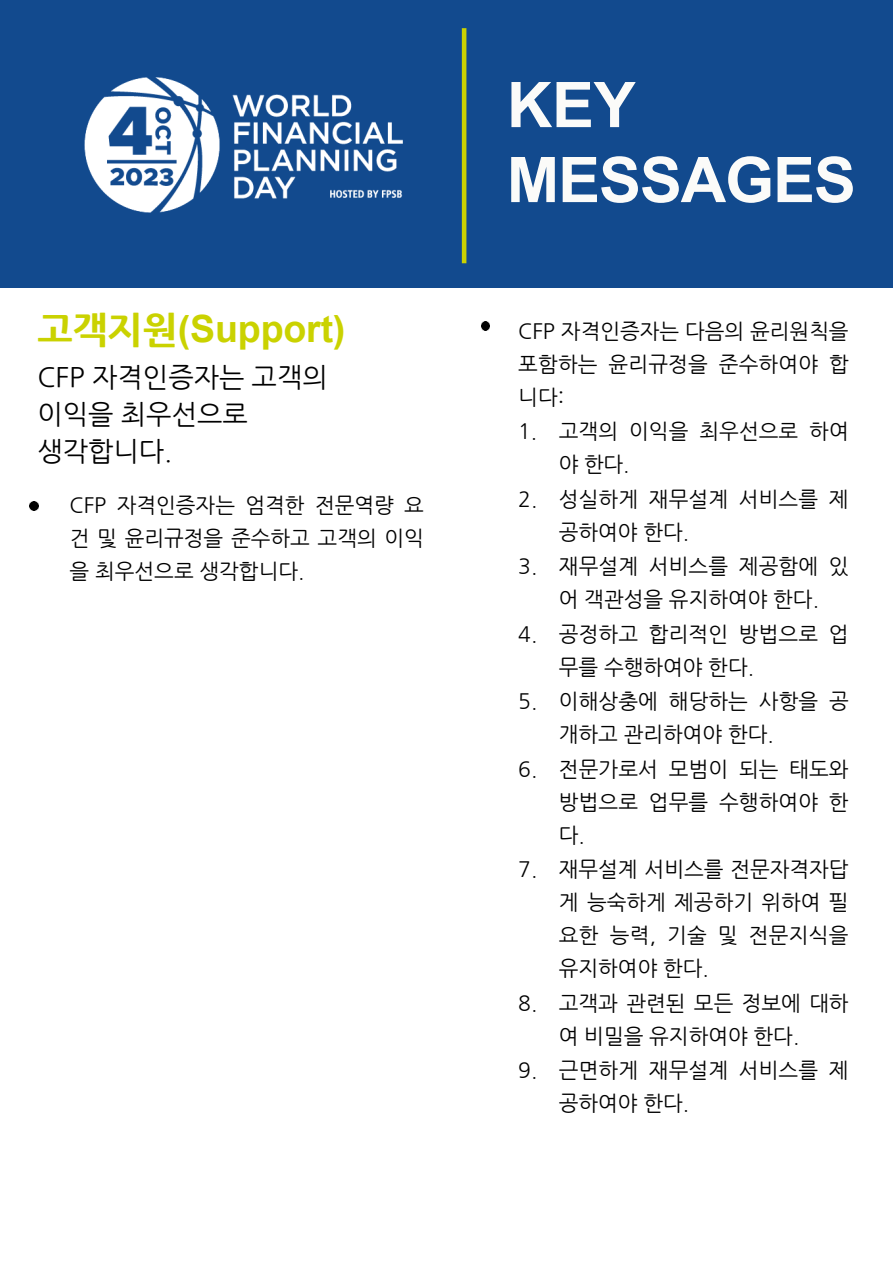
<style>
.page{position:relative;width:893px;height:1264px;background:#fff}
.page>*{position:absolute;margin:0;border:0;box-sizing:border-box;transform-origin:0 0}
.t1{font:700 63px "Arial";letter-spacing:-.02em;color:#fbfbf9}
.t2{font:700 37.5px "Arial";letter-spacing:-.005em;color:#cad200}
.t3{font:27px/36.9px "Nanum Gothic";color:#000}
.t4{font:21px/33px "Nanum Gothic";color:#000}
.s1{font-family:"Nanum Gothic";font-weight:800}
</style>
<div class="page">
<div style="left:0;top:0;width:893px;height:287px;background:#124a8e"></div>
<svg style="left:462px;top:28px;width:4px;height:235px"></svg>
<svg style="left:30px;top:501px;width:8px;height:9px"></svg>
<svg style="left:481px;top:322px;width:8px;height:9px"></svg>
<img style="left:84px;top:78px;width:318px;height:135px">
<p class="t2" style="left:37px;top:302px;width:309px"><span class="s1">고객지원</span>(Support)</p>
<p class="t3" style="left:37px;top:359px;width:292px">CFP 자격인증자는 고객의 이익을 최우선으로 생각합니다.</p>
<p class="t4" style="left:70px;top:489px;width:356px;text-align:justify">CFP 자격인증자는 엄격한 전문역량 요 건 및 윤리규정을 준수하고 고객의 이익 을 최우선으로 생각합니다.</p>
<h1 class="t1" style="left:506px;top:61px;width:130px">KEY</h1>
<h1 class="t1" style="left:506px;top:136px;width:350px">MESSAGES</h1>
<p class="t4" style="left:518px;top:315px;width:332px;text-align:justify">CFP 자격인증자는 다음의 윤리원칙을 포함하는 윤리규정을 준수하여야 합 니다:</p>
<p class="t4" style="left:559px;top:415px;width:291px;text-indent:-40px">1. 고객의 이익을 최우선으로 하여 야 한다.</p>
<p class="t4" style="left:559px;top:483px;width:291px;text-indent:-40px">2. 성실하게 재무설계 서비스를 제 공하여야 한다.</p>
<p class="t4" style="left:518px;top:550px;width:332px;text-align:center">3. 재무설계 서비스를 제공함에 있 어 객관성을 유지하여야 한다.</p>
<p class="t4" style="left:559px;top:618px;width:291px;text-indent:-40px">4. 공정하고 합리적인 방법으로 업 무를 수행하여야 한다.</p>
<p class="t4" style="left:559px;top:685px;width:291px;text-indent:-40px">5. 이해상충에 해당하는 사항을 공 개하고 관리하여야 한다.</p>
<p class="t4" style="left:559px;top:753px;width:291px;text-align:justify;text-indent:-40px">6. 전문가로서 모범이 되는 태도와 방법으로 업무를 수행하여야 한 다.</p>
<p class="t4" style="left:559px;top:853px;width:291px;text-align:justify;text-indent:-40px">7. 재무설계 서비스를 전문자격자답 게 능숙하게 제공하기 위하여 필 요한 능력, 기술 및 전문지식을 유지하여야 한다.</p>
<p class="t4" style="left:518px;top:987px;width:332px;text-align:center">8. 고객과 관련된 모든 정보에 대하 여 비밀을 유지하여야 한다.</p>
<p class="t4" style="left:559px;top:1054px;width:291px;text-indent:-40px">9. 근면하게 재무설계 서비스를 제 공하여야 한다.</p>
</div>
